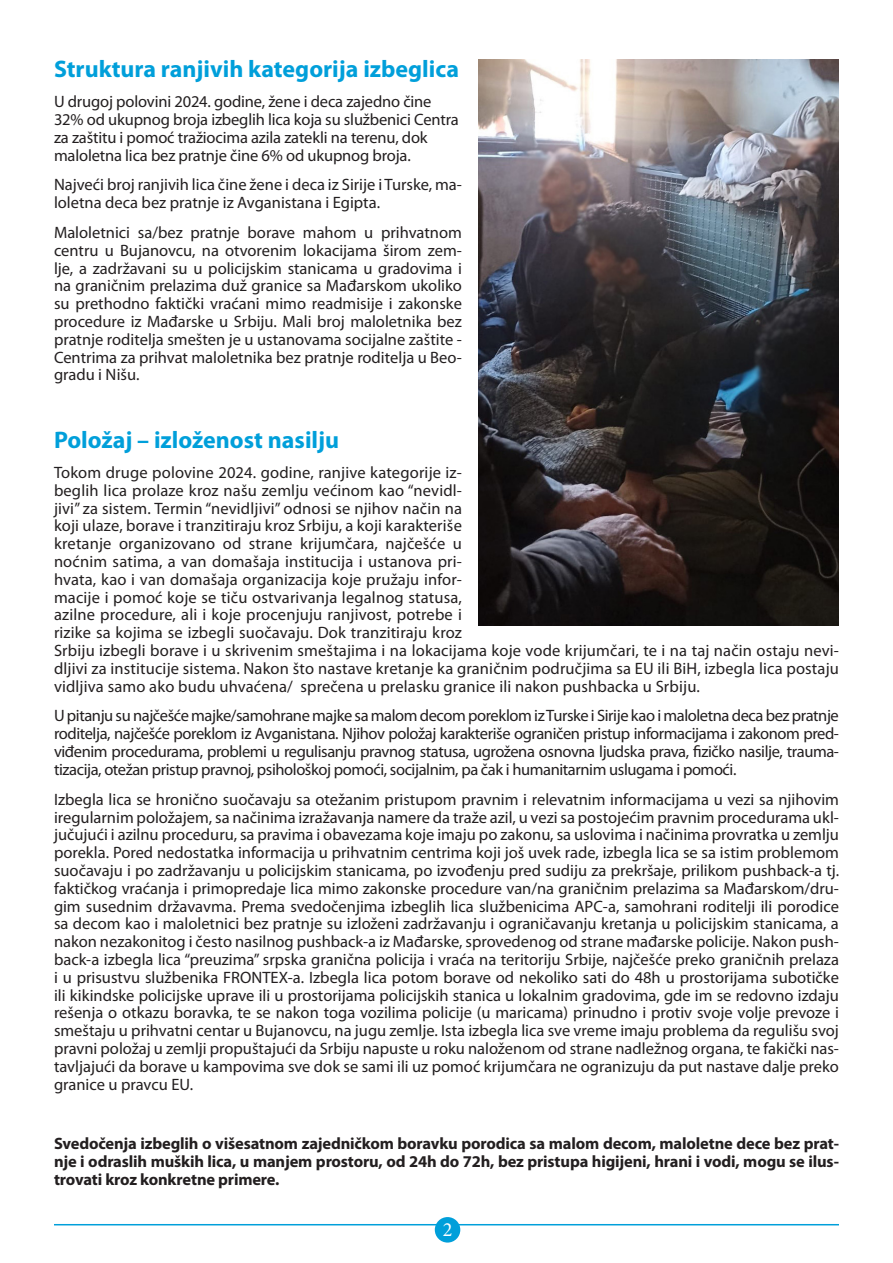
<style>
.page{position:relative;width:893px;height:1263px;background:#fff}
.page>*{position:absolute;margin:0;border:0;box-sizing:border-box;transform-origin:0 0}
.t1{font:700 24px "Myriad Pro";color:#009fda}
.t2{font:20.1px "Minion Pro";color:#fff}
.t3{font:16.5px/17.9px "Myriad Pro";letter-spacing:.01em;color:#231f20;text-align:justify}
.t4{font:700 16.5px/17.9px "Myriad Pro";letter-spacing:-.01em;color:#231f20;text-align:justify}
.t5{font:16.5px/17.9px "Myriad Pro";letter-spacing:-.01em;color:#231f20}
</style>
<div class="page">
<hr style="left:54px;top:1224px;width:785px;height:1px;background:#009fda">
<div style="left:435px;top:1217px;width:25px;height:25px;background:#009fda;border-radius:50%"></div>
<img style="left:479px;top:60px;width:360px;height:565px">
<p class="t1" style="left:54px;top:56px;width:407px">Struktura ranjivih kategorija izbeglica</p>
<p class="t5" style="left:54px;top:93px;width:406px">U drugoj polovini 2024. godine, žene i deca zajedno čine 32% od ukupnog broja izbeglih lica koja su službenici Centra za zaštitu i pomoć tražiocima azila zatekli na terenu, dok maloletna lica bez pratnje čine 6% od ukupnog broja.</p>
<p class="t3" style="left:54px;top:176px;width:409px">Najveći broj ranjivih lica čine žene i deca iz Sirije i Turske, ma&shy;loletna deca bez pratnje iz Avganistana i Egipta.</p>
<p class="t3" style="left:54px;top:224px;width:409px">Maloletnici sa/bez pratnje borave mahom u prihvatnom centru u Bujanovcu, na otvorenim lokacijama širom zem&shy;lje, a zadržavani su u policijskim stanicama u gradovima i na graničnim prelazima duž granice sa Mađarskom ukoliko su prethodno faktički vraćani mimo readmisije i zakonske procedure iz Mađarske u Srbiju. Mali broj maloletnika bez pratnje roditelja smešten je u ustanovama socijalne zaštite - Centrima za prihvat maloletnika bez pratnje roditelja u Beo&shy;gradu i Nišu.</p>
<p class="t1" style="left:54px;top:427px;width:287px">Položaj – izloženost nasilju</p>
<p class="t3" style="left:54px;top:464px;width:786px;text-align:left">Tokom druge polovine 2024. godine, ranjive kategorije iz-<br>beglih lica prolaze kroz našu zemlju većinom kao “nevidl-<br>jivi” za sistem. Termin “nevidljivi” odnosi se njihov način na<br>koji ulaze, borave i tranzitiraju kroz Srbiju, a koji karakteriše<br>kretanje organizovano od strane krijumčara, najčešće u<br>noćnim satima, a van domašaja institucija i ustanova pri-<br>hvata, kao i van domašaja organizacija koje pružaju infor-<br>macije i pomoć koje se tiču ostvarivanja legalnog statusa,<br>azilne procedure, ali i koje procenjuju ranjivost, potrebe i<br>rizike sa kojima se izbegli suočavaju. Dok tranzitiraju kroz<br>Srbiju izbegli borave i u skrivenim smeštajima i na lokacijama koje vode krijumčari, te i na taj način ostaju nevi&shy;dljivi za institucije sistema. Nakon što nastave kretanje ka graničnim područjima sa EU ili BiH, izbegla lica postaju vidljiva samo ako budu uhvaćena/ sprečena u prelasku granice ili nakon pushbacka u Srbiju.</p>
<p class="t3" style="left:54px;top:707px;width:786px">U pitanju su najčešće majke/samohrane majke sa malom decom poreklom iz Turske i Sirije kao i maloletna deca bez pratnje roditelja, najčešće poreklom iz Avganistana. Njihov položaj karakteriše ograničen pristup informacijama i zakonom pred&shy;viđenim procedurama, problemi u regulisanju pravnog statusa, ugrožena osnovna ljudska prava, fizičko nasilje, trauma&shy;tizacija, otežan pristup pravnoj, psihološkoj pomoći, socijalnim, pa čak i humanitarnim uslugama i pomoći.</p>
<p class="t3" style="left:54px;top:790px;width:787px">Izbegla lica se hronično suočavaju sa otežanim pristupom pravnim i relevatnim informacijama u vezi sa njihovim iregularnim položajem, sa načinima izražavanja namere da traže azil, u vezi sa postojećim pravnim procedurama ukl&shy;jučujući i azilnu proceduru, sa pravima i obavezama koje imaju po zakonu, sa uslovima i načinima provratka u zemlju porekla. Pored nedostatka informacija u prihvatnim centrima koji još uvek rade, izbegla lica se sa istim problemom suočavaju i po zadržavanju u policijskim stanicama, po izvođenju pred sudiju za prekršaje, prilikom pushback-a tj. faktičkog vraćanja i primopredaje lica mimo zakonske procedure van/na graničnim prelazima sa Mađarskom/dru&shy;gim susednim državavma. Prema svedočenjima izbeglih lica službenicima APC-a, samohrani roditelji ili porodice sa decom kao i maloletnici bez pratnje su izloženi zadržavanju i ograničavanju kretanja u policijskim stanicama, a nakon nezakonitog i često nasilnog pushback-a iz Mađarske, sprovedenog od strane mađarske policije. Nakon push&shy;back-a izbegla lica “preuzima” srpska granična policija i vraća na teritoriju Srbije, najčešće preko graničnih prelaza i u prisustvu službenika FRONTEX-a. Izbegla lica potom borave od nekoliko sati do 48h u prostorijama subotičke ili kikindske policijske uprave ili u prostorijama policijskih stanica u lokalnim gradovima, gde im se redovno izdaju rešenja o otkazu boravka, te se nakon toga vozilima policije (u maricama) prinudno i protiv svoje volje prevoze i smeštaju u prihvatni centar u Bujanovcu, na jugu zemlje. Ista izbegla lica sve vreme imaju problema da regulišu svoj pravni položaj u zemlji propuštajući da Srbiju napuste u roku naloženom od strane nadležnog organa, te fakički nas&shy;tavljajući da borave u kampovima sve dok se sami ili uz pomoć krijumčara ne ogranizuju da put nastave dalje preko granice u pravcu EU.</p>
<p class="t4" style="left:54px;top:1135px;width:786px">Svedočenja izbeglih o višesatnom zajedničkom boravku porodica sa malom decom, maloletne dece bez prat&shy;nje i odraslih muških lica, u manjem prostoru, od 24h do 72h, bez pristupa higijeni, hrani i vodi, mogu se ilus&shy;trovati kroz konkretne primere.</p>
<p class="t2" style="left:443px;top:1216px;width:11px">2</p>
</div>
